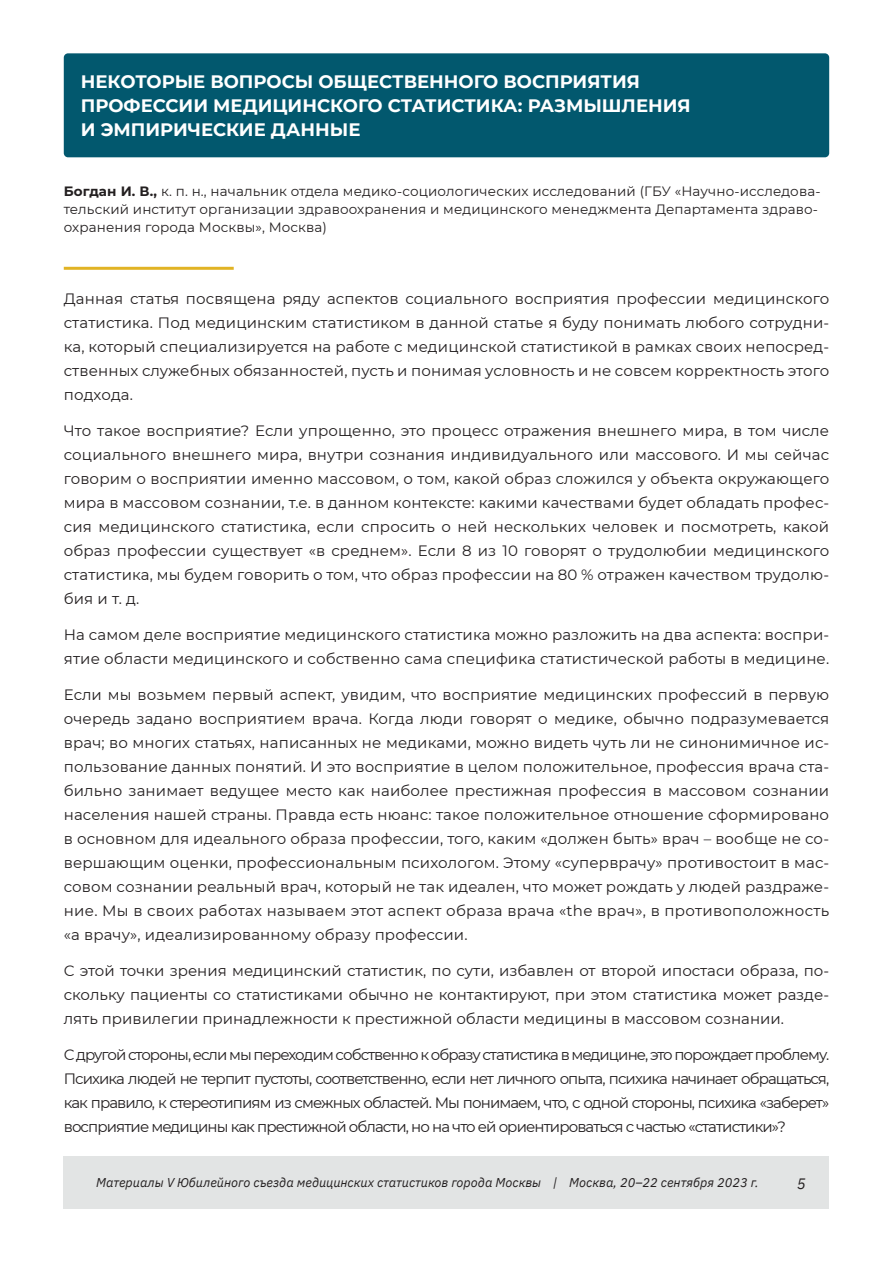
<style>
.page{position:relative;width:893px;height:1263px;background:#fff}
.page>*{position:absolute;margin:0;border:0;box-sizing:border-box;transform-origin:0 0}
.заг{font:700 18px/24px "Montserrat";color:#fff}
.набор{font:15px/24px "Montserrat";letter-spacing:.01em;color:#231f20;text-align:justify}
.набор_1{font:15px/24px "Montserrat";letter-spacing:.01em;color:#231f20;text-align:justify}
.t1{font:italic 15px "IBM Plex Sans";color:#231f20}
.ФИО{font:13.5px/18px "Montserrat";letter-spacing:.01em;color:#231f20}
.t2{font:italic 12.75px "IBM Plex Sans";color:#231f20}
.s1{font-weight:700}
</style>
<div class="page">
<div style="left:64px;top:1157px;width:765px;height:52px;background:#e2e4e4"></div>
<div style="left:64px;top:53px;width:765px;height:104px;background:#02586e;border-radius:4px"></div>
<hr style="left:64px;top:267px;width:170px;height:3px;background:#e1b324">
<p class="заг" style="left:81px;top:68px;width:611px">НЕКОТОРЫЕ ВОПРОСЫ ОБЩЕСТВЕННОГО ВОСПРИЯТИЯ<br>ПРОФЕССИИ МЕДИЦИНСКОГО СТАТИСТИКА: РАЗМЫШЛЕНИЯ<br>И ЭМПИРИЧЕСКИЕ ДАННЫЕ</p>
<p class="ФИО" style="left:64px;top:182px;width:758px"><span class="s1">Богдан И. В.,</span> к. п. н., начальник отдела медико-социологических исследований (ГБУ «Научно-исследова&shy;тельский институт организации здравоохранения и медицинского менеджмента Департамента здраво&shy;охранения города Москвы», Москва)</p>
<p class="набор_1" style="left:64px;top:286px;width:767px">Данная статья посвящена ряду аспектов социального восприятия профессии медицинского статистика. Под медицинским статистиком в данной статье я буду понимать любого сотрудни&shy;ка, который специализируется на работе с медицинской статистикой в рамках своих непосред&shy;ственных служебных обязанностей, пусть и понимая условность и не совсем корректность этого подхода.</p>
<p class="набор" style="left:64px;top:418px;width:767px">Что такое восприятие? Если упрощенно, это процесс отражения внешнего мира, в том числе социального внешнего мира, внутри сознания индивидуального или массового. И мы сейчас говорим о восприятии именно массовом, о том, какой образ сложился у объекта окружающего мира в массовом сознании, т.е. в данном контексте: какими качествами будет обладать профес&shy;сия медицинского статистика, если спросить о ней нескольких человек и посмотреть, какой образ профессии существует «в среднем». Если 8 из 10 говорят о трудолюбии медицинского статистика, мы будем говорить о том, что образ профессии на 80 % отражен качеством трудолю&shy;бия и т. д.</p>
<p class="набор" style="left:64px;top:622px;width:767px">На самом деле восприятие медицинского статистика можно разложить на два аспекта: воспри&shy;ятие области медицинского и собственно сама специфика статистической работы в медицине.</p>
<p class="набор" style="left:64px;top:682px;width:767px">Если мы возьмем первый аспект, увидим, что восприятие медицинских профессий в первую очередь задано восприятием врача. Когда люди говорят о медике, обычно подразумевается врач; во многих статьях, написанных не медиками, можно видеть чуть ли не синонимичное ис&shy;пользование данных понятий. И это восприятие в целом положительное, профессия врача ста&shy;бильно занимает ведущее место как наиболее престижная профессия в массовом сознании населения нашей страны. Правда есть нюанс: такое положительное отношение сформировано в основном для идеального образа профессии, того, каким «должен быть» врач – вообще не со&shy;вершающим оценки, профессиональным психологом. Этому «суперврачу» противостоит в мас&shy;совом сознании реальный врач, который не так идеален, что может рождать у людей раздраже&shy;ние. Мы в своих работах называем этот аспект образа врача «the врач», в противоположность «а врачу», идеализированному образу профессии.</p>
<p class="набор" style="left:64px;top:958px;width:767px">С этой точки зрения медицинский статистик, по сути, избавлен от второй ипостаси образа, по&shy;скольку пациенты со статистиками обычно не контактируют, при этом статистика может разде&shy;лять привилегии принадлежности к престижной области медицины в массовом сознании.</p>
<p class="набор" style="left:64px;top:1042px;width:767px">С другой стороны, если мы переходим собственно к образу статистика в медицине, это порождает проблему.<br>Психика людей не терпит пустоты, соответственно, если нет личного опыта, психика начинает обращаться, как правило, к стереотипиям из смежных областей. Мы понимаем, что, с одной стороны, психика «заберет» восприятие медицины как престижной области, но на что ей ориентироваться с частью «статистики»?</p>
<p class="t2" style="left:96px;top:1173px;width:664px">Материалы V Юбилейного съезда медицинских статистиков города Москвы | Москва, 20–22 сентября 2023 г.</p>
<p class="t1" style="left:797px;top:1172px;width:10px">5</p>
</div>
